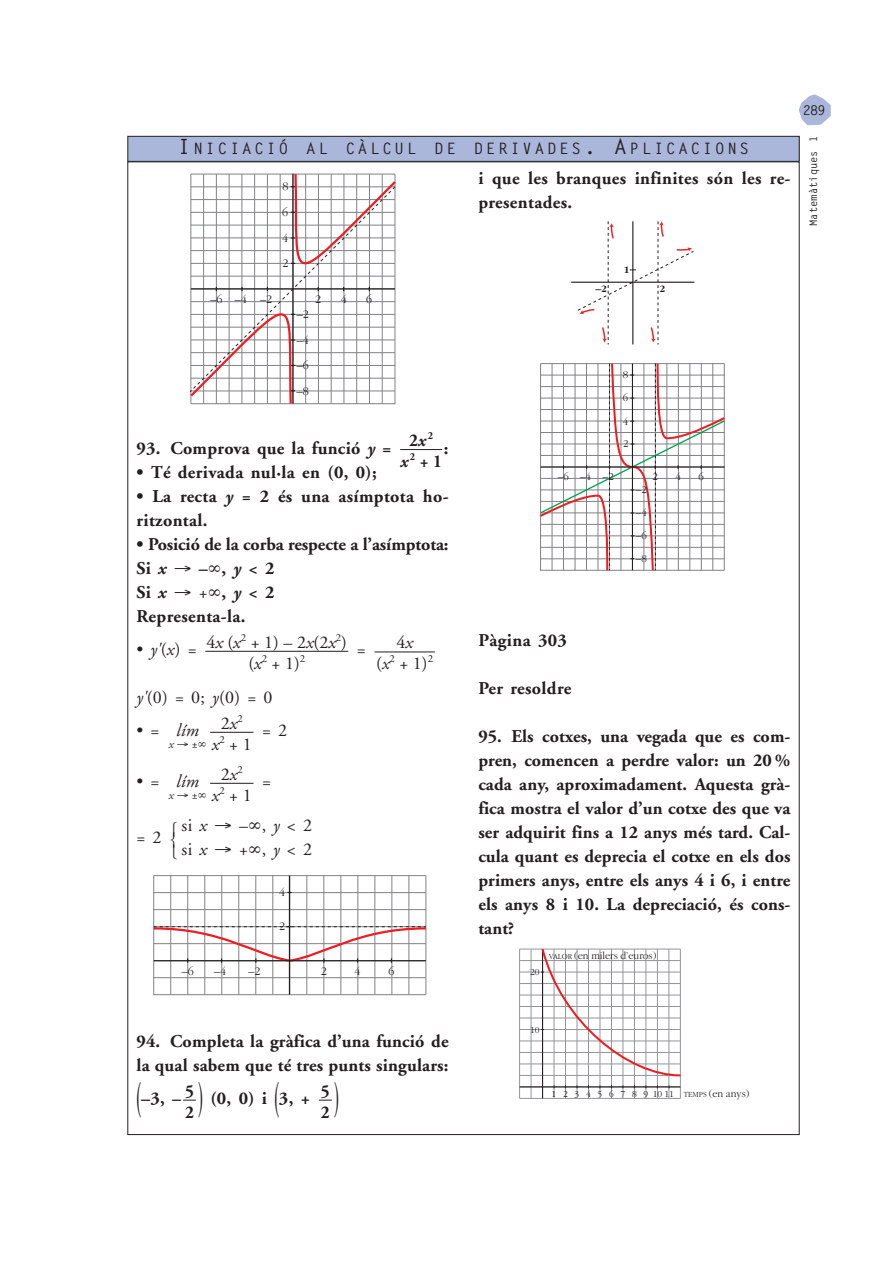
<style>
.page{position:relative;width:893px;height:1263px;background:#fff}
.page>*{position:absolute;margin:0;border:0;box-sizing:border-box;transform-origin:0 0}
.t1{font:187.5px "Confidential";color:#aab7da}
.t2{font:700 18px/24px "Adobe Garamond";letter-spacing:.01em;color:#231f20}
.t3{font:18px/21px "Adobe Garamond";color:#231f20;text-align:center}
.t4{font:700 18px/21px "Adobe Garamond";letter-spacing:.01em;color:#231f20;scale:.95 1}
.t5{font:italic 18px "Adobe Garamond";color:#231f20}
.t6{font:700 15.75px "Letter Gothic";letter-spacing:.175em;color:#231f20}
.t7{font:15px/11.2px "Symbol";color:#231f20;text-align:justify}
.t8{font:700 13.5px "Letter Gothic";color:#231f20}
.t9{font:300 12px/25.5px "Garamond";color:#231f20;text-align:justify}
.t10{font:italic 12px "Adobe Garamond";color:#231f20}
.t11{font:300 10.8px "Garamond";color:#231f20;scale:.95 1}
.t12{font:300 10.8px/23px "Garamond";color:#231f20;text-align:justify}
.t13{font:700 10.5px "Letter Gothic";color:#231f20}
.t14{font:700 10.2px "Garamond";color:#231f20}
.t15{font:300 9.45px "Garamond";letter-spacing:.715em;color:#231f20}
.s1{font-size:21px}
.s2{font-style:italic}
.s3{font-weight:400}
.s4{font-style:normal}
.s5{font-size:8.1px}
</style>
<div class="page">
<hr style="left:680px;top:949px;width:1px;height:149px;background:#939598">
<hr style="left:668px;top:949px;width:1px;height:149px;background:#939598">
<hr style="left:657px;top:949px;width:1px;height:149px;background:#939598">
<hr style="left:646px;top:949px;width:1px;height:149px;background:#939598">
<hr style="left:634px;top:949px;width:1px;height:149px;background:#939598">
<hr style="left:623px;top:949px;width:1px;height:149px;background:#939598">
<hr style="left:611px;top:949px;width:1px;height:149px;background:#939598">
<hr style="left:600px;top:949px;width:1px;height:149px;background:#939598">
<hr style="left:588px;top:949px;width:1px;height:149px;background:#939598">
<hr style="left:577px;top:949px;width:1px;height:149px;background:#939598">
<hr style="left:565px;top:949px;width:1px;height:149px;background:#939598">
<hr style="left:554px;top:949px;width:1px;height:149px;background:#939598">
<hr style="left:531px;top:949px;width:1px;height:149px;background:#939598">
<hr style="left:519px;top:949px;width:1px;height:149px;background:#939598">
<hr style="left:520px;top:949px;width:160px;height:1px;background:#939598">
<hr style="left:520px;top:960px;width:160px;height:1px;background:#939598">
<hr style="left:520px;top:972px;width:160px;height:1px;background:#939598">
<hr style="left:520px;top:983px;width:160px;height:1px;background:#939598">
<hr style="left:520px;top:995px;width:160px;height:1px;background:#939598">
<hr style="left:520px;top:1006px;width:160px;height:1px;background:#939598">
<hr style="left:520px;top:1018px;width:160px;height:1px;background:#939598">
<hr style="left:520px;top:1029px;width:160px;height:1px;background:#939598">
<hr style="left:520px;top:1040px;width:160px;height:1px;background:#939598">
<hr style="left:520px;top:1052px;width:160px;height:1px;background:#939598">
<hr style="left:520px;top:1063px;width:160px;height:1px;background:#939598">
<hr style="left:520px;top:1075px;width:160px;height:1px;background:#939598">
<hr style="left:520px;top:1098px;width:160px;height:1px;background:#939598">
<hr style="left:520px;top:1086px;width:160px;height:1px;background:#231f20">
<hr style="left:542px;top:949px;width:1px;height:149px;background:#231f20">
<svg style="left:540px;top:948px;width:141px;height:129px"></svg>
<svg style="left:540px;top:363px;width:185px;height:208px"></svg>
<hr style="left:571px;top:282px;width:123px;height:1px;background:#231f20">
<svg style="left:577px;top:221px;width:117px;height:124px"></svg>
<svg style="left:153px;top:875px;width:274px;height:120px"></svg>
<hr style="left:210px;top:783px;width:43px;height:1px;background:#231f20">
<hr style="left:210px;top:732px;width:43px;height:1px;background:#231f20">
<hr style="left:205px;top:651px;width:143px;height:1px;background:#231f20">
<hr style="left:374px;top:652px;width:61px;height:1px;background:#231f20">
<hr style="left:400px;top:449px;width:42px;height:1px;background:#231f20">
<svg style="left:190px;top:174px;width:206px;height:230px"></svg>
<div style="left:128px;top:136px;width:671px;height:25px;background:#aab7da"></div>
<div style="left:128px;top:136px;width:671px;height:26px;border:1px solid #231f20"></div>
<svg style="left:183px;top:1099px;width:13px;height:2px"></svg>
<svg style="left:319px;top:1099px;width:13px;height:2px"></svg>
<p class="t6" style="left:178px;top:143px;width:573px"><span class="s1">I</span>NICIACIÓ AL CÀLCUL DE DERIVADES<span class="s1">. A</span>PLICACIONS</p>
<p class="t9" style="left:282px;top:174px;width:7px">8</p>
<p class="t9" style="left:282px;top:199px;width:7px">6</p>
<p class="t9" style="left:282px;top:225px;width:7px">4</p>
<p class="t9" style="left:283px;top:250px;width:7px">2</p>
<p class="t9" style="left:235px;top:286px;width:13px">–4</p>
<p class="t9" style="left:315px;top:286px;width:7px">2</p>
<p class="t9" style="left:341px;top:286px;width:7px">4</p>
<p class="t9" style="left:366px;top:286px;width:7px">6</p>
<p class="t9" style="left:210px;top:286px;width:13px">–6</p>
<p class="t9" style="left:260px;top:286px;width:13px">–2</p>
<p class="t9" style="left:297px;top:301px;width:13px">–2 –4 –6 –8</p>
<p class="t2" style="left:478px;top:168px;width:314px">i que les branques infinites són les re&shy;presentades.</p>
<p class="t14" style="left:596px;top:283px;width:12px">–2</p>
<p class="t14" style="left:624px;top:264px;width:7px">1</p>
<p class="t14" style="left:659px;top:283px;width:7px">2</p>
<p class="t12" style="left:623px;top:363px;width:7px">8</p>
<p class="t12" style="left:623px;top:386px;width:7px">6</p>
<p class="t12" style="left:623px;top:409px;width:7px">4</p>
<h1 class="t1" style="left:786px;top:4px;width:58px">·</h1>
<p class="t8" style="left:803px;top:105px;width:24px">289</p>
<p class="t13" style="left:809px;top:226px;width:91px;rotate:-90deg">Matemàtiques 1</p>
<p class="t4" style="left:400px;top:432px;width:45px;text-align:center">2<span class="s2">x</span><sup>2 </sup><span class="s2">x</span><sup>2</sup> + 1</p>
<p class="t2" style="left:137px;top:438px;width:257px">93. Comprova que la funció <span class="s2">y</span> =</p>
<p class="t2" style="left:444px;top:438px;width:6px">:</p>
<p class="t2" style="left:137px;top:462px;width:242px">• Té derivada nul·la en (0, 0);</p>
<p class="t2" style="left:137px;top:486px;width:314px">• La recta <span class="s2">y</span> = 2 és una asímptota ho&shy;ritzontal.</p>
<p class="t2" style="left:137px;top:534px;width:314px">• Posició de la corba respecte a l’asímptota:<br>Si <span class="s2">x</span> → –∞, <span class="s2">y</span> &lt; 2<br>Si <span class="s2">x</span> → <span class="s3">+</span>∞, <span class="s2">y</span> &lt; 2<br>Representa-la.</p>
<p class="t3" style="left:137px;top:640px;width:62px">• <span class="s2">y'</span>(<span class="s2">x</span>) =</p>
<p class="t3" style="left:357px;top:640px;width:10px">=</p>
<p class="t3" style="left:137px;top:688px;width:137px"><span class="s2">y'</span>(0) = 0; <span class="s2">y</span>(0) = 0</p>
<p class="t3" style="left:137px;top:721px;width:25px">• =</p>
<p class="t3" style="left:262px;top:721px;width:27px">= 2</p>
<p class="t3" style="left:206px;top:633px;width:142px">4<span class="s2">x</span> (<span class="s2">x</span><sup>2</sup> + 1) – 2<span class="s2">x</span>(2<span class="s2">x</span><sup>2</sup>) (<span class="s2">x</span><sup>2</sup> + 1)<sup>2</sup></p>
<p class="t3" style="left:376px;top:634px;width:58px">4<span class="s2">x<br></span>(<span class="s2">x</span><sup>2</sup> + 1)<sup>2</sup></p>
<p class="t3" style="left:212px;top:714px;width:41px">2<span class="s2">x</span><sup>2<br></sup><span class="s2">x</span><sup>2</sup> + 1</p>
<p class="t5" style="left:176px;top:723px;width:24px">lím</p>
<p class="t10" style="left:169px;top:740px;width:39px">x → <span class="s4">±</span>∞</p>
<p class="t3" style="left:212px;top:765px;width:41px">2<span class="s2">x</span><sup>2<br></sup><span class="s2">x</span><sup>2</sup> + 1</p>
<p class="t5" style="left:176px;top:774px;width:24px">lím</p>
<p class="t10" style="left:169px;top:791px;width:39px">x → <span class="s4">±</span>∞</p>
<p class="t3" style="left:137px;top:772px;width:25px">• =</p>
<p class="t3" style="left:262px;top:772px;width:10px">=</p>
<p class="t3" style="left:137px;top:828px;width:27px">= 2</p>
<p class="t3" style="left:181px;top:814px;width:132px;line-height:24px;text-align:left">si <span class="s2">x</span> → –∞, <span class="s2">y</span> &lt; 2 si <span class="s2">x</span> → +∞, <span class="s2">y</span> &lt; 2</p>
<p class="t7" style="left:170px;top:823px;width:9px">⎧ ⎨ ⎩</p>
<p class="t9" style="left:279px;top:879px;width:7px">4</p>
<p class="t9" style="left:279px;top:913px;width:7px">2</p>
<p class="t9" style="left:214px;top:958px;width:13px">–4</p>
<p class="t9" style="left:321px;top:958px;width:7px">2</p>
<p class="t9" style="left:355px;top:958px;width:7px">4</p>
<p class="t9" style="left:388px;top:958px;width:7px">6</p>
<p class="t9" style="left:182px;top:958px;width:13px">–6</p>
<p class="t9" style="left:248px;top:958px;width:13px">–2</p>
<p class="t2" style="left:137px;top:1030px;width:314px">94. Completa la gràfica d’una funció de la qual sabem que té tres punts singulars:</p>
<p class="t2" style="left:141px;top:1087px;width:42px">–3, –</p>
<p class="t2" style="left:210px;top:1087px;width:101px">(0, 0) i 3, +</p>
<p class="t4" style="left:185px;top:1082px;width:11px">5<br>2</p>
<p class="t4" style="left:321px;top:1082px;width:11px">5<br>2</p>
<p class="t12" style="left:623px;top:432px;width:7px">2</p>
<p class="t12" style="left:580px;top:465px;width:12px">–4</p>
<p class="t12" style="left:652px;top:465px;width:7px">2</p>
<p class="t12" style="left:675px;top:465px;width:7px">4</p>
<p class="t12" style="left:698px;top:465px;width:7px">6</p>
<p class="t12" style="left:558px;top:465px;width:12px">–6</p>
<p class="t12" style="left:603px;top:465px;width:12px">–2</p>
<p class="t12" style="left:636px;top:478px;width:12px">–2 –4 –6 –8</p>
<p class="t2" style="left:478px;top:630px;width:90px">Pàgina 303</p>
<p class="t2" style="left:478px;top:678px;width:94px">Per resoldre</p>
<p class="t2" style="left:478px;top:726px;width:314px;text-align:justify">95. Els cotxes, una vegada que es com&shy;pren, comencen a perdre valor: un 20 % cada any, aproximadament. Aquesta grà&shy;fica mostra el valor d’un cotxe des que va ser adquirit fins a 12 anys més tard. Cal&shy;cula quant es deprecia el cotxe en els dos primers anys, entre els anys 4 i 6, i entre els anys 8 i 10. La depreciació, és cons&shy;tant?</p>
<p class="t15" style="left:530px;top:966px;width:11px">20</p>
<p class="t11" style="left:549px;top:948px;width:115px"><span class="s5">VALOR</span> (en milers d’euros)</p>
<p class="t15" style="left:530px;top:1024px;width:11px">10</p>
<p class="t15" style="left:552px;top:1088px;width:6px">1</p>
<p class="t15" style="left:563px;top:1088px;width:112px">234567891011</p>
<p class="t11" style="left:684px;top:1087px;width:71px"><span class="s5">TEMPS</span> (en anys)</p>
</div>
